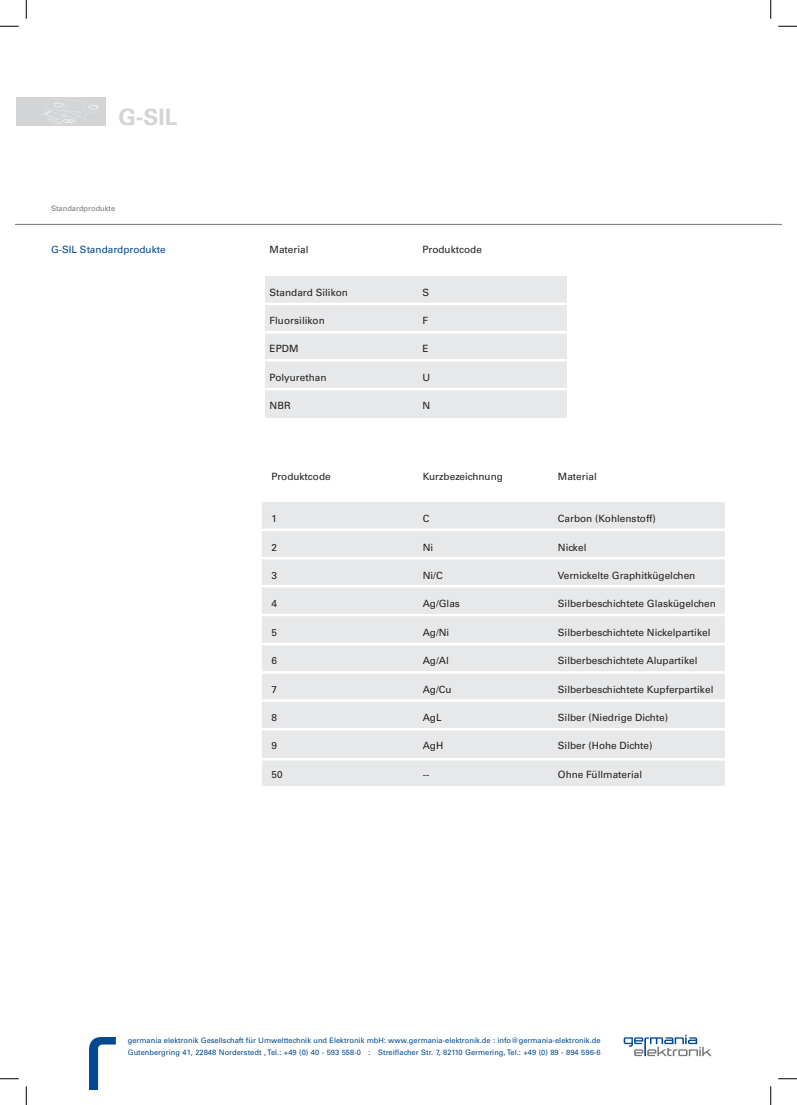
<style>
.page{position:relative;width:797px;height:1105px;background:#fff}
.page>*{position:absolute;margin:0;border:0;box-sizing:border-box;transform-origin:0 0}
.t1{font:700 22.5px "Univers LT Std";color:#d3d4d6}
.t2{font:10px "Univers LT Std";color:#231f20}
.t3{font:10px "Univers LT Std";color:#014990}
.t4{font:7.5px/11.2px "Univers LT Std";color:#014990}
.t5{font:7.5px "Univers LT Std";color:#76787b}
</style>
<div class="page">
<hr style="left:16px;top:224px;width:754px;height:1px;background:#76787b">
<img style="left:89px;top:1038px;width:27px;height:51px">
<svg style="left:623px;top:1035px;width:88px;height:21px"></svg>
<div style="left:16px;top:97px;width:89px;height:28px;background:#d3d4d6"></div>
<img style="left:44px;top:102px;width:55px;height:22px">
<div style="left:265px;top:276px;width:302px;height:142px;background:#e7e8e9"></div>
<div style="left:262px;top:502px;width:463px;height:284px;background:#e7e8e9"></div>
<hr style="left:247px;top:331px;width:338px;height:2px;background:#fff">
<hr style="left:244px;top:557px;width:489px;height:2px;background:#fff">
<hr style="left:246px;top:671px;width:489px;height:3px;background:#fff">
<hr style="left:256px;top:303px;width:330px;height:2px;background:#fff">
<hr style="left:253px;top:528px;width:493px;height:3px;background:#fff">
<hr style="left:256px;top:643px;width:492px;height:2px;background:#fff">
<hr style="left:257px;top:359px;width:332px;height:3px;background:#fff">
<hr style="left:255px;top:585px;width:479px;height:2px;background:#fff">
<hr style="left:257px;top:699px;width:479px;height:3px;background:#fff">
<hr style="left:256px;top:388px;width:332px;height:2px;background:#fff">
<hr style="left:254px;top:614px;width:480px;height:2px;background:#fff">
<hr style="left:256px;top:728px;width:480px;height:2px;background:#fff">
<hr style="left:254px;top:758px;width:481px;height:2px;background:#fff">
<svg style="left:0;top:25px;width:19px;height:2px"></svg>
<svg style="left:778px;top:25px;width:19px;height:2px"></svg>
<svg style="left:0;top:1078px;width:19px;height:1px"></svg>
<svg style="left:778px;top:1078px;width:19px;height:1px"></svg>
<svg style="left:25px;top:0;width:2px;height:19px"></svg>
<svg style="left:25px;top:1086px;width:2px;height:19px"></svg>
<svg style="left:770px;top:0;width:1px;height:19px"></svg>
<svg style="left:770px;top:1086px;width:1px;height:19px"></svg>
<h1 class="t1" style="left:118px;top:109px;width:60px">G-SIL</h1>
<p class="t5" style="left:51px;top:205px;width:66px">Standardprodukte</p>
<p class="t3" style="left:51px;top:246px;width:116px">G-SIL Standardprodukte</p>
<p class="t2" style="left:422px;top:246px;width:61px">Produktcode</p>
<p class="t2" style="left:422px;top:288px;width:8px">S</p>
<p class="t2" style="left:422px;top:316px;width:7px">F</p>
<p class="t2" style="left:422px;top:345px;width:8px">E</p>
<p class="t2" style="left:422px;top:373px;width:9px">U</p>
<p class="t2" style="left:422px;top:401px;width:9px">N</p>
<p class="t2" style="left:269px;top:246px;width:40px">Material</p>
<p class="t2" style="left:269px;top:288px;width:80px">Standard Silikon</p>
<p class="t2" style="left:269px;top:316px;width:57px">Fluorsilikon</p>
<p class="t2" style="left:269px;top:345px;width:30px">EPDM</p>
<p class="t2" style="left:269px;top:373px;width:58px">Polyurethan</p>
<p class="t2" style="left:269px;top:401px;width:23px">NBR</p>
<p class="t2" style="left:271px;top:472px;width:61px">Produktcode</p>
<p class="t2" style="left:271px;top:515px;width:7px">1</p>
<p class="t2" style="left:271px;top:543px;width:7px">2</p>
<p class="t2" style="left:271px;top:572px;width:7px">3</p>
<p class="t2" style="left:271px;top:600px;width:7px">4</p>
<p class="t2" style="left:271px;top:628px;width:7px">5</p>
<p class="t2" style="left:271px;top:657px;width:7px">6</p>
<p class="t2" style="left:271px;top:685px;width:7px">7</p>
<p class="t2" style="left:271px;top:713px;width:7px">8</p>
<p class="t2" style="left:271px;top:742px;width:7px">9</p>
<p class="t2" style="left:271px;top:770px;width:13px">50</p>
<p class="t2" style="left:423px;top:472px;width:82px">Kurzbezeichnung</p>
<p class="t2" style="left:423px;top:515px;width:8px">C</p>
<p class="t2" style="left:423px;top:543px;width:12px">Ni</p>
<p class="t2" style="left:423px;top:572px;width:22px">Ni/C</p>
<p class="t2" style="left:423px;top:600px;width:39px">Ag/Glas</p>
<p class="t2" style="left:423px;top:628px;width:28px">Ag/Ni</p>
<p class="t2" style="left:423px;top:657px;width:28px">Ag/Al</p>
<p class="t2" style="left:423px;top:685px;width:30px">Ag/Cu</p>
<p class="t2" style="left:423px;top:713px;width:20px">AgL</p>
<p class="t2" style="left:423px;top:742px;width:22px">AgH</p>
<p class="t2" style="left:423px;top:770px;width:8px">--</p>
<p class="t2" style="left:558px;top:472px;width:40px">Material</p>
<p class="t2" style="left:558px;top:515px;width:99px">Carbon (Kohlenstoff)</p>
<p class="t2" style="left:558px;top:543px;width:30px">Nickel</p>
<p class="t2" style="left:558px;top:572px;width:139px">Vernickelte Graphitkügelchen</p>
<p class="t2" style="left:558px;top:600px;width:159px">Silberbeschichtete Glaskügelchen</p>
<p class="t2" style="left:558px;top:628px;width:154px">Silberbeschichtete Nickelpartikel</p>
<p class="t2" style="left:558px;top:657px;width:141px">Silberbeschichtete Alupartikel</p>
<p class="t2" style="left:558px;top:685px;width:157px">Silberbeschichtete Kupferpartikel</p>
<p class="t2" style="left:558px;top:713px;width:112px">Silber (Niedrige Dichte)</p>
<p class="t2" style="left:558px;top:742px;width:96px">Silber (Hohe Dichte)</p>
<p class="t2" style="left:558px;top:770px;width:86px">Ohne Füllmaterial</p>
<p class="t4" style="left:128px;top:1036px;width:474px">germania elektronik Gesellschaft für Umwelttechnik und Elektronik mbH: www.germania-elektronik.de : info@germania-elektronik.de<br>Gutenbergring 41, 22848 Norderstedt , Tel.: +49 (0) 40 - 593 558-0 : Streiflacher Str. 7, 82110 Germering, Tel.: +49 (0) 89 - 894 596-6</p>
</div>
